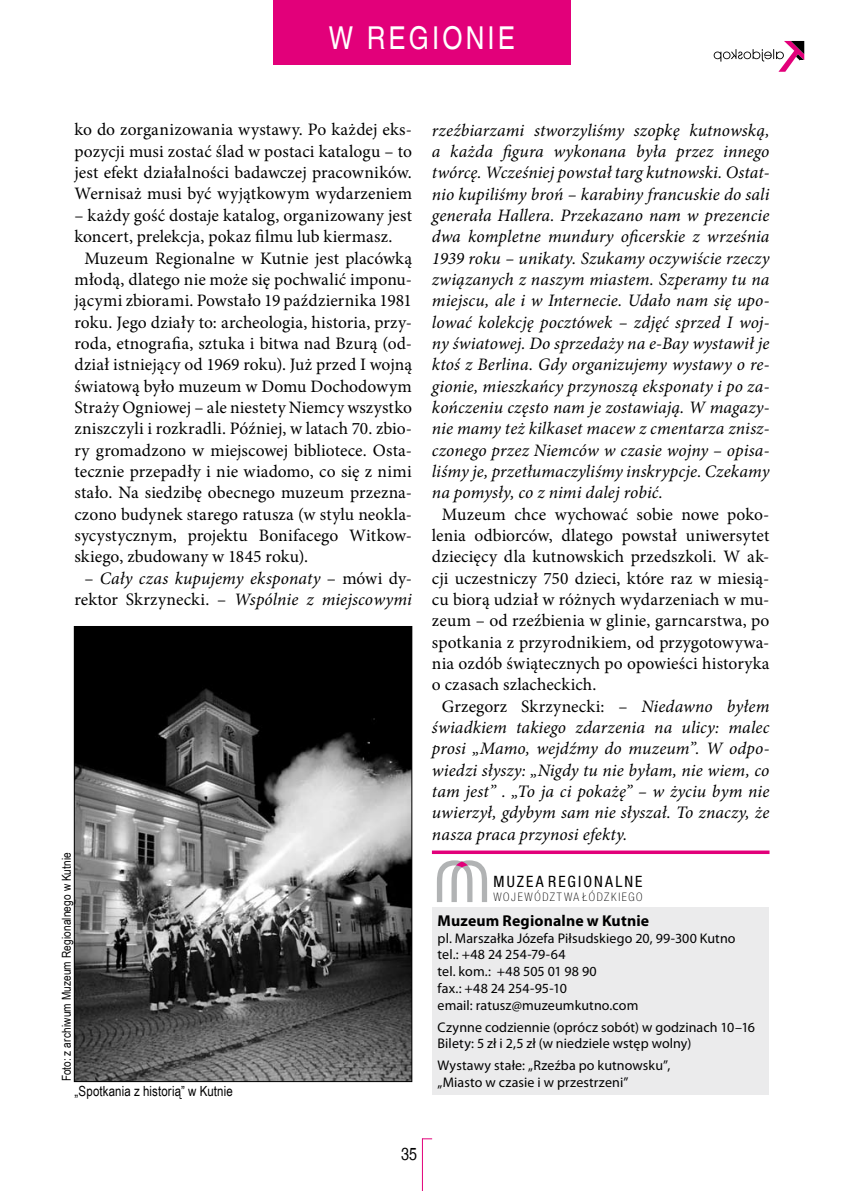
<style>
.page{position:relative;width:844px;height:1191px;background:#fff}
.page>*{position:absolute;margin:0;border:0;box-sizing:border-box;transform-origin:0 0}
.t1{font:31.5px "Nimbus San LCE Reg Con";letter-spacing:.1em;color:#fff}
.t2{font:17.5px/21.3px "Minion Pro";letter-spacing:.005em;color:#000;text-align:justify}
.t3{font:italic 17.5px/21.3px "Minion Pro";letter-spacing:.005em;color:#000;text-align:center}
.t4{font:17.5px "Nimbus San LCE Reg Con";color:#000}
.t5{font:700 15.75px "Myriad Pro";letter-spacing:.01em;color:#000}
.t6{font:condensed 15.75px "Helvetica Neue LT Pro";letter-spacing:.135em;color:#000}
.t7{font:14px/16.8px "Myriad Pro";letter-spacing:.01em;color:#000}
.t8{font:14px "Arial Narrow";letter-spacing:.01em;color:#000}
.t9{font:12.25px "Arial Narrow";letter-spacing:.015em;color:#000}
.t10{font:100 condensed 11.72px "Helvetica Neue LT Pro";letter-spacing:.14em;color:#000}
.s1{font-style:normal}
.s2{font-style:italic}
</style>
<div class="page">
<hr style="left:422px;top:1138px;width:1px;height:53px;background:#e2007a">
<svg style="left:713px;top:41px;width:91px;height:31px"></svg>
<div style="left:432px;top:907px;width:336px;height:188px;background:#ebebec"></div>
<div style="left:273px;top:0;width:297px;height:64px;background:#e2007a"></div>
<img style="left:76px;top:628px;width:334px;height:451px">
<div style="left:74px;top:626px;width:338px;height:455px;border:1px solid #000"></div>
<svg style="left:437px;top:860px;width:50px;height:42px"></svg>
<svg style="left:432px;top:850px;width:337px;height:4px"></svg>
<h1 class="t1" style="left:329px;top:19px;width:188px">W REGIONIE</h1>
<p class="t2" style="left:74px;top:119px;width:339px">ko do zorganizowania wystawy. Po każdej eks&shy;pozycji musi zostać ślad w postaci katalogu – to jest efekt działalności badawczej pracowników.<br>Wernisaż musi być wyjątkowym wydarzeniem</p>
<p class="t2" style="left:74px;top:205px;width:339px">– każdy gość dostaje katalog, organizowany jest</p>
<p class="t2" style="left:74px;top:226px;width:319px">koncert, prelekcja, pokaz filmu lub kiermasz.</p>
<p class="t2" style="left:84px;top:247px;width:329px">Muzeum Regionalne w Kutnie jest placówką</p>
<p class="t2" style="left:74px;top:269px;width:339px">młodą, dlatego nie może się pochwalić imponu-</p>
<p class="t2" style="left:74px;top:290px;width:339px">jącymi zbiorami. Powstało 19 października 1981</p>
<p class="t2" style="left:74px;top:311px;width:339px">roku. Jego działy to: archeologia, historia, przy-</p>
<p class="t2" style="left:74px;top:333px;width:339px">roda, etnografia, sztuka i bitwa nad Bzurą (od-</p>
<p class="t2" style="left:74px;top:354px;width:339px">dział istniejący od 1969 roku). Już przed I wojną</p>
<p class="t2" style="left:74px;top:375px;width:339px">światową było muzeum w Domu Dochodowym</p>
<p class="t2" style="left:74px;top:397px;width:339px">Straży Ogniowej – ale niestety Niemcy wszystko</p>
<p class="t2" style="left:74px;top:418px;width:339px">zniszczyli i rozkradli. Później, w latach 70. zbio-</p>
<p class="t2" style="left:74px;top:439px;width:339px">ry gromadzono w miejscowej bibliotece. Osta-</p>
<p class="t2" style="left:74px;top:461px;width:339px">tecznie przepadły i nie wiadomo, co się z nimi</p>
<p class="t2" style="left:74px;top:482px;width:339px">stało. Na siedzibę obecnego muzeum przezna-</p>
<p class="t2" style="left:74px;top:503px;width:339px">czono budynek starego ratusza (w stylu neokla-</p>
<p class="t2" style="left:74px;top:525px;width:339px">sycystycznym, projektu Bonifacego Witkow-</p>
<p class="t2" style="left:74px;top:546px;width:235px">skiego, zbudowany w 1845 roku).</p>
<p class="t3" style="left:74px;top:567px;width:339px"><span class="s1">–</span> Cały czas kupujemy eksponaty <span class="s1">– mówi dy&shy;rektor Skrzynecki. –</span> Wspólnie z miejscowymi</p>
<p class="t9" style="left:58px;top:1081px;width:231px;rotate:-90deg">Foto: z archiwum Muzeum Regionalnego w Kutnie</p>
<p class="t8" style="left:74px;top:1080px;width:160px">„Spotkania z historią” w Kutnie</p>
<p class="t3" style="left:432px;top:119px;width:339px;text-align:justify">rzeźbiarzami stworzyliśmy szopkę kutnowską, a każda figura wykonana była przez innego twórcę. Wcześniej powstał targ kutnowski. Ostat&shy;nio kupiliśmy broń – karabiny francuskie do sali generała Hallera. Przekazano nam w prezencie dwa kompletne mundury oficerskie z września 1939 roku – unikaty. Szukamy oczywiście rzeczy związanych z naszym miastem. Szperamy tu na miejscu, ale i w Internecie. Udało nam się upo&shy;lować kolekcję pocztówek – zdjęć sprzed I woj&shy;ny światowej. Do sprzedaży na e-Bay wystawił je ktoś z Berlina. Gdy organizujemy wystawy o re&shy;gionie, mieszkańcy przynoszą eksponaty i po za&shy;kończeniu często nam je zostawiają. W magazy&shy;nie mamy też kilkaset macew z cmentarza znisz&shy;czonego przez Niemców w czasie wojny – opisa&shy;liśmy je, przetłumaczyliśmy inskrypcje. Czekamy na pomysły, co z nimi dalej robić.</p>
<p class="t2" style="left:441px;top:503px;width:329px">Muzeum chce wychować sobie nowe poko-</p>
<p class="t2" style="left:432px;top:525px;width:339px">lenia odbiorców, dlatego powstał uniwersytet</p>
<p class="t2" style="left:432px;top:546px;width:339px">dziecięcy dla kutnowskich przedszkoli. W ak-</p>
<p class="t2" style="left:432px;top:567px;width:339px">cji uczestniczy 750 dzieci, które raz w miesią-</p>
<p class="t2" style="left:432px;top:589px;width:339px">cu biorą udział w różnych wydarzeniach w mu-</p>
<p class="t2" style="left:432px;top:610px;width:339px">zeum – od rzeźbienia w glinie, garncarstwa, po</p>
<p class="t2" style="left:432px;top:631px;width:339px">spotkania z przyrodnikiem, od przygotowywa-</p>
<p class="t2" style="left:432px;top:653px;width:339px">nia ozdób świątecznych po opowieści historyka</p>
<p class="t2" style="left:432px;top:674px;width:166px">o czasach szlacheckich.</p>
<p class="t2" style="left:441px;top:695px;width:329px">Grzegorz Skrzynecki: – <span class="s2">Niedawno byłem</span></p>
<p class="t3" style="left:432px;top:716px;width:339px">świadkiem takiego zdarzenia na ulicy: malec</p>
<p class="t3" style="left:432px;top:738px;width:339px">prosi „Mamo, wejdźmy do muzeum”. W odpo-</p>
<p class="t3" style="left:432px;top:759px;width:339px">wiedzi słyszy: „Nigdy tu nie byłam, nie wiem, co</p>
<p class="t3" style="left:432px;top:780px;width:339px">tam jest” . „To ja ci pokażę” – w życiu bym nie</p>
<p class="t3" style="left:432px;top:802px;width:339px">uwierzył, gdybym sam nie słyszał. To znaczy, że</p>
<p class="t3" style="left:432px;top:823px;width:197px">nasza praca przynosi efekty.</p>
<p class="t6" style="left:493px;top:872px;width:150px">MUZEA REGIONALNE</p>
<p class="t10" style="left:493px;top:891px;width:151px">WOJEWÓDZTWA ŁÓDZKIEGO</p>
<p class="t5" style="left:437px;top:910px;width:213px">Muzeum Regionalne w Kutnie</p>
<p class="t7" style="left:437px;top:929px;width:299px">pl. Marszałka Józefa Piłsudskiego 20, 99-300 Kutno tel.: +48 24 254-79-64<br>tel. kom.: +48 505 01 98 90<br>fax.: +48 24 254-95-10<br>email: ratusz@muzeumkutno.com</p>
<p class="t7" style="left:437px;top:1018px;width:319px">Czynne codziennie (oprócz sobót) w godzinach 10–16<br>Bilety: 5 zł i 2,5 zł (w niedziele wstęp wolny)</p>
<p class="t7" style="left:437px;top:1056px;width:234px">Wystawy stałe: „Rzeźba po kutnowsku”, „Miasto w czasie i w przestrzeni”</p>
<p class="t4" style="left:401px;top:1143px;width:17px">35</p>
</div>
